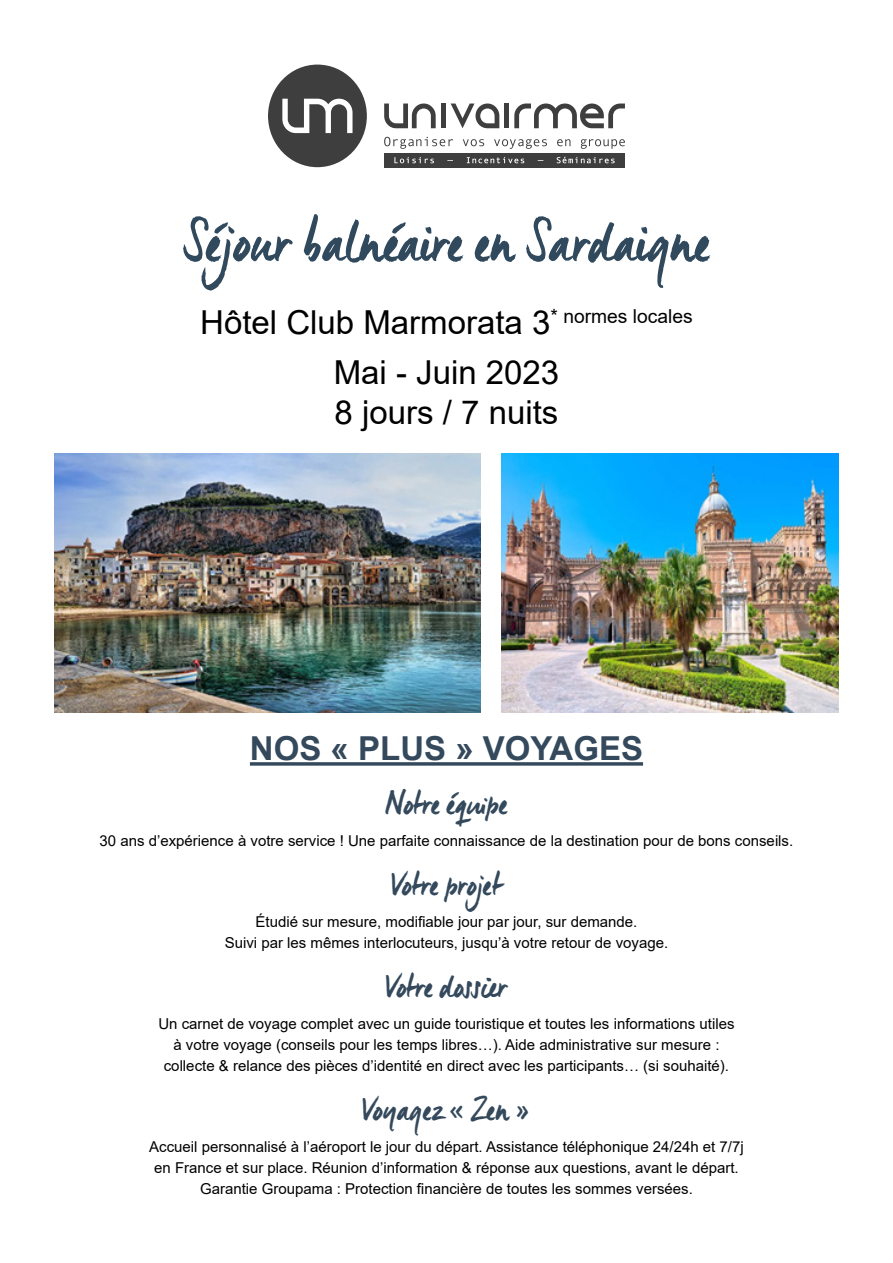
<style>
.page{position:relative;width:893px;height:1263px;background:#fff}
.page>*{position:absolute;margin:0;border:0;box-sizing:border-box;transform-origin:0 0}
.t1{font:58.5px "Manus";color:#31495c}
.t2{font:33px "Arial";color:#000001}
.t3{font:33px "Manus";color:#34495c}
.t4{font:700 33px "Arial";color:#34495c}
.t5{font:15px "Arial";color:#000001}
</style>
<div class="page">
<svg style="left:384px;top:104px;width:52px;height:24px"></svg>
<hr style="left:441px;top:104px;width:4px;height:24px;background:#3e3e3f">
<svg style="left:451px;top:104px;width:48px;height:24px"></svg>
<div style="left:504px;top:104px;width:5px;height:24px;background:#3e3e3f"></div>
<svg style="left:514px;top:104px;width:111px;height:24px"></svg>
<svg style="left:268px;top:65px;width:99px;height:102px"></svg>
<svg style="left:384px;top:137px;width:241px;height:12px"></svg>
<div style="left:384px;top:153px;width:241px;height:14px;background:#3e3e3f"></div>
<svg style="left:394px;top:157px;width:221px;height:6px"></svg>
<img style="left:54px;top:454px;width:427px;height:258px">
<img style="left:502px;top:454px;width:337px;height:258px">
<svg style="left:250px;top:762px;width:393px;height:4px;background:#4e6071"></svg>
<p class="t1" style="left:183px;top:206px;width:529px">Séjour balnéaire en Sardaigne</p>
<p class="t2" style="left:200px;top:300px;width:494px">Hôtel Club Marmorata 3<sup>*</sup> <sup>normes</sup> <sup>locales</sup></p>
<p class="t2" style="left:334px;top:350px;width:227px">Mai - Juin 2023</p>
<p class="t2" style="left:335px;top:389px;width:225px">8 jours / 7 nuits</p>
<p class="t4" style="left:250px;top:725px;width:395px">NOS « PLUS » VOYAGES</p>
<p class="t3" style="left:385px;top:784px;width:124px">Notre équipe</p>
<p class="t5" style="left:100px;top:830px;width:695px">30 ans d’expérience à votre service ! Une parfaite connaissance de la destination pour de bons conseils.</p>
<p class="t3" style="left:392px;top:865px;width:111px">Votre projet</p>
<p class="t5" style="left:256px;top:911px;width:383px">Étudié sur mesure, modifiable jour par jour, sur demande.</p>
<p class="t5" style="left:225px;top:932px;width:445px">Suivi par les mêmes interlocuteurs, jusqu’à votre retour de voyage.</p>
<p class="t3" style="left:386px;top:967px;width:122px">Votre dossier</p>
<p class="t5" style="left:158px;top:1013px;width:578px">Un carnet de voyage complet avec un guide touristique et toutes les informations utiles</p>
<p class="t5" style="left:173px;top:1034px;width:548px">à votre voyage (conseils pour les temps libres…). Aide administrative sur mesure :</p>
<p class="t5" style="left:164px;top:1055px;width:567px">collecte &amp; relance des pièces d’identité en direct avec les participants… (si souhaité).</p>
<p class="t3" style="left:363px;top:1090px;width:169px">Voyagez « Zen »</p>
<p class="t5" style="left:149px;top:1136px;width:596px">Accueil personnalisé à l’aéroport le jour du départ. Assistance téléphonique 24/24h et 7/7j</p>
<p class="t5" style="left:154px;top:1157px;width:586px">en France et sur place. Réunion d’information &amp; réponse aux questions, avant le départ.</p>
<p class="t5" style="left:200px;top:1178px;width:494px">Garantie Groupama : Protection financière de toutes les sommes versées.</p>
</div>
